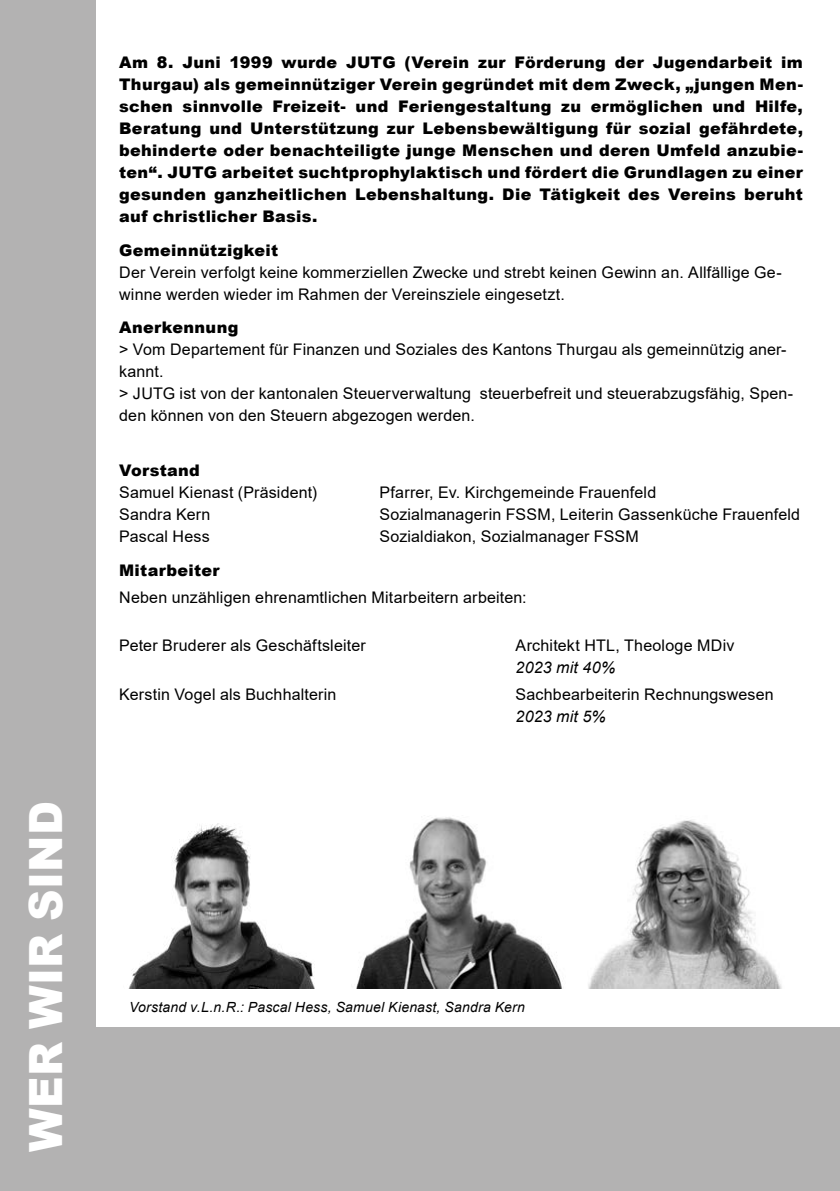
<style>
.page{position:relative;width:840px;height:1191px;background:#fff}
.page>*{position:absolute;margin:0;border:0;box-sizing:border-box;transform-origin:0 0}
.t1{font:900 45.8px "Arial";letter-spacing:.005em;color:#fff;scale:.95 1}
.t2{font:16px/22px "Arial";letter-spacing:.01em;color:#000}
.t3{font:900 16px/22px "Arial";letter-spacing:.02em;color:#000;text-align:justify}
.t4{font:italic 16px "Arial";letter-spacing:.015em;color:#000}
.t5{font:italic 14px "Arial";letter-spacing:.015em;color:#000}
</style>
<div class="page">
<div style="left:0;top:0;width:95px;height:1191px;background:#b3b2b2"></div>
<div style="left:85px;top:1028px;width:754px;height:163px;background:#b3b2b2"></div>
<img style="left:129px;top:823px;width:186px;height:165px">
<img style="left:356px;top:817px;width:206px;height:171px">
<img style="left:588px;top:820px;width:194px;height:168px">
<h1 class="t1" style="left:13px;top:1152px;width:371px;rotate:-90deg">WER WIR SIND</h1>
<p class="t3" style="left:119px;top:51px;width:685px">Am 8. Juni 1999 wurde JUTG (Verein zur Förderung der Jugendarbeit im Thurgau) als gemeinnütziger Verein gegründet mit dem Zweck, „jungen Men&shy;schen sinnvolle Freizeit- und Feriengestaltung zu ermöglichen und Hilfe, Beratung und Unterstützung zur Lebensbewältigung für sozial gefährdete, behinderte oder benachteiligte junge Menschen und deren Umfeld anzubie&shy;ten“. JUTG arbeitet suchtprophylaktisch und fördert die Grundlagen zu einer gesunden ganzheitlichen Lebenshaltung. Die Tätigkeit des Vereins beruht auf christlicher Basis.</p>
<p class="t3" style="left:119px;top:238px;width:160px">Gemeinnützigkeit</p>
<p class="t2" style="left:119px;top:261px;width:663px">Der Verein verfolgt keine kommerziellen Zwecke und strebt keinen Gewinn an. Allfällige Ge&shy;winne werden wieder im Rahmen der Vereinsziele eingesetzt.</p>
<p class="t3" style="left:119px;top:316px;width:121px">Anerkennung</p>
<p class="t2" style="left:119px;top:338px;width:675px">&gt; Vom Departement für Finanzen und Soziales des Kantons Thurgau als gemeinnützig aner&shy;kannt.<br>&gt; JUTG ist von der kantonalen Steuerverwaltung steuerbefreit und steuerabzugsfähig, Spen&shy;den können von den Steuern abgezogen werden.</p>
<p class="t3" style="left:119px;top:459px;width:82px">Vorstand</p>
<p class="t2" style="left:119px;top:481px;width:199px">Samuel Kienast (Präsident)</p>
<p class="t2" style="left:379px;top:481px;width:278px">Pfarrer, Ev. Kirchgemeinde Frauenfeld</p>
<p class="t2" style="left:119px;top:503px;width:93px">Sandra Kern</p>
<p class="t2" style="left:379px;top:503px;width:422px">Sozialmanagerin FSSM, Leiterin Gassenküche Frauenfeld</p>
<p class="t2" style="left:119px;top:525px;width:92px">Pascal Hess</p>
<p class="t2" style="left:379px;top:525px;width:261px">Sozialdiakon, Sozialmanager FSSM</p>
<p class="t3" style="left:119px;top:558px;width:102px">Mitarbeiter</p>
<p class="t2" style="left:119px;top:586px;width:409px">Neben unzähligen ehrenamtlichen Mitarbeitern arbeiten:</p>
<p class="t2" style="left:119px;top:634px;width:248px">Peter Bruderer als Geschäftsleiter</p>
<p class="t2" style="left:515px;top:634px;width:220px">Architekt HTL, Theologe MDiv</p>
<p class="t4" style="left:515px;top:657px;width:101px">2023 mit 40%</p>
<p class="t2" style="left:119px;top:683px;width:219px">Kerstin Vogel als Buchhalterin</p>
<p class="t2" style="left:515px;top:683px;width:259px">Sachbearbeiterin Rechnungswesen</p>
<p class="t4" style="left:515px;top:706px;width:92px">2023 mit 5%</p>
<p class="t5" style="left:129px;top:998px;width:397px">Vorstand v.L.n.R.: Pascal Hess, Samuel Kienast, Sandra Kern</p>
</div>
